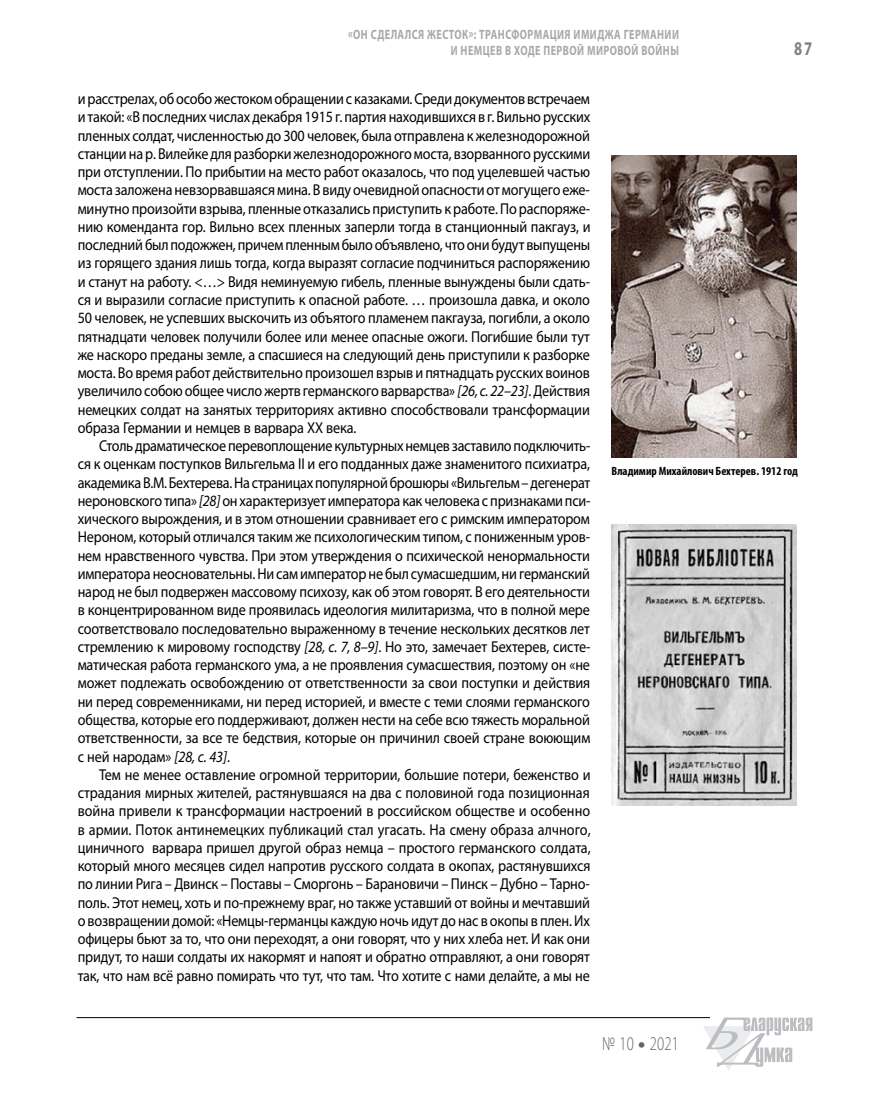
<style>
.page{position:relative;width:872px;height:1106px;background:#fff}
.page>*{position:absolute;margin:0;border:0;box-sizing:border-box;transform-origin:0 0}
.t1{font:300 19.5px "Myriad Pro";letter-spacing:.02em;color:#636467;scale:.75 1}
.t2{font:700 19.5px "Myriad Pro";color:#808285;scale:.75 1}
.t3{font:15.75px/18.3px "Myriad Pro";letter-spacing:-.01em;color:#000;text-align:justify;scale:.9 1}
.t4{font:700 13.5px/16.2px "Myriad Pro";letter-spacing:.04em;color:#a7a9ac;text-align:right;scale:.75 1}
.t5{font:700 condensed 12px "Myriad Pro";color:#000}
.s1{font-style:italic}
.s2{font-weight:900}
</style>
<div class="page">
<hr style="left:77px;top:1017px;width:633px;height:1px;background:#000">
<svg style="left:703px;top:1017px;width:109px;height:53px"></svg>
<img style="left:611px;top:155px;width:185px;height:302px">
<img style="left:611px;top:524px;width:185px;height:281px">
<p class="t4" style="left:348px;top:26px;width:443px">«Он сделался жесток»: трансформация имиджа Германии и немцев в ходе Первой мировой войны</p>
<p class="t3" style="left:78px;top:89px;width:571px">и расстрелах, об особо жестоком обращении с казаками. Среди документов встречаем и такой: «В последних числах декабря 1915 г. партия находившихся в г. Вильно русских пленных солдат, численностью до 300 человек, была отправлена к железнодорожной станции на р. Вилейке для разборки железнодорожного моста, взорванного русскими при отступлении. По прибытии на место работ оказалось, что под уцелевшей частью моста заложена невзорвавшаяся мина. В виду очевидной опасности от могущего еже&shy;минутно произойти взрыва, пленные отказались приступить к работе. По распоряже&shy;нию коменданта гор. Вильно всех пленных заперли тогда в станционный пакгауз, и последний был подожжен, причем пленным было объявлено, что они будут выпущены из горящего здания лишь тогда, когда выразят согласие подчиниться распоряжению и станут на работу. &lt;…&gt; Видя неминуемую гибель, пленные вынуждены были сдать&shy;ся и выразили согласие приступить к опасной работе. … произошла давка, и около 50 человек, не успевших выскочить из объятого пламенем пакгауза, погибли, а около пятнадцати человек получили более или менее опасные ожоги. Погибшие были тут же наскоро преданы земле, а спасшиеся на следующий день приступили к разборке моста. Во время работ действительно произошел взрыв и пятнадцать русских воинов увеличило собою общее число жертв германского варварства» <span class="s1">[26, с. 22–23]</span>. Действия немецких солдат на занятых территориях активно способствовали трансформации образа Германии и немцев в варвара ХХ века.</p>
<p class="t3" style="left:78px;top:436px;width:571px;text-indent:21px">Столь драматическое перевоплощение культурных немцев заставило подключить&shy;ся к оценкам поступков Вильгельма II и его подданных даже знаменитого психиатра, академика В.М. Бехтерева. На страницах популярной брошюры «Вильгельм – дегенерат нероновского типа» <span class="s1">[28]</span> он характеризует императора как человека с признаками пси&shy;хического вырождения, и в этом отношении сравнивает его с римским императором Нероном, который отличался таким же психологическим типом, с пониженным уров&shy;нем нравственного чувства. При этом утверждения о психической ненормальности императора неосновательны. Ни сам император не был сумасшедшим, ни германский народ не был подвержен массовому психозу, как об этом говорят. В его деятельности в концентрированном виде проявилась идеология милитаризма, что в полной мере соответствовало последовательно выраженному в течение нескольких десятков лет стремлению к мировому господству <span class="s1">[28, с. 7, 8–9]</span>. Но это, замечает Бехтерев, систе&shy;матическая работа германского ума, а не проявления сумасшествия, поэтому он «не может подлежать освобождению от ответственности за свои поступки и действия ни перед современниками, ни перед историей, и вместе с теми слоями германского общества, которые его поддерживают, должен нести на себе всю тяжесть моральной ответственности, за все те бедствия, которые он причинил своей стране воюющим с ней народам» <span class="s1">[28, с. 43]</span>.</p>
<p class="t3" style="left:78px;top:765px;width:571px;text-indent:21px">Тем не менее оставление огромной территории, большие потери, беженство и страдания мирных жителей, растянувшаяся на два с половиной года позиционная война привели к трансформации настроений в российском обществе и особенно в армии. Поток антинемецких публикаций стал угасать. На смену образа алчного, циничного варвара пришел другой образ немца – простого германского солдата, который много месяцев сидел напротив русского солдата в окопах, растянувшихся по линии Рига – Двинск – Поставы – Сморгонь – Барановичи – Пинск – Дубно – Тарно&shy;поль. Этот немец, хоть и по-прежнему враг, но также уставший от войны и мечтавший о возвращении домой: «Немцы-германцы каждую ночь идут до нас в окопы в плен. Их офицеры бьют за то, что они переходят, а они говорят, что у них хлеба нет. И как они придут, то наши солдаты их накормят и напоят и обратно отправляют, а они говорят так, что нам всё равно помирать что тут, что там. Что хотите с нами делайте, а мы не</p>
<p class="t2" style="left:794px;top:36px;width:26px">87</p>
<p class="t5" style="left:611px;top:464px;width:188px">Владимир Михайлович Бехтерев. 1912 год</p>
<p class="t1" style="left:602px;top:1032px;width:104px">№ 10 <span class="s2">•</span> 2021</p>
</div>
